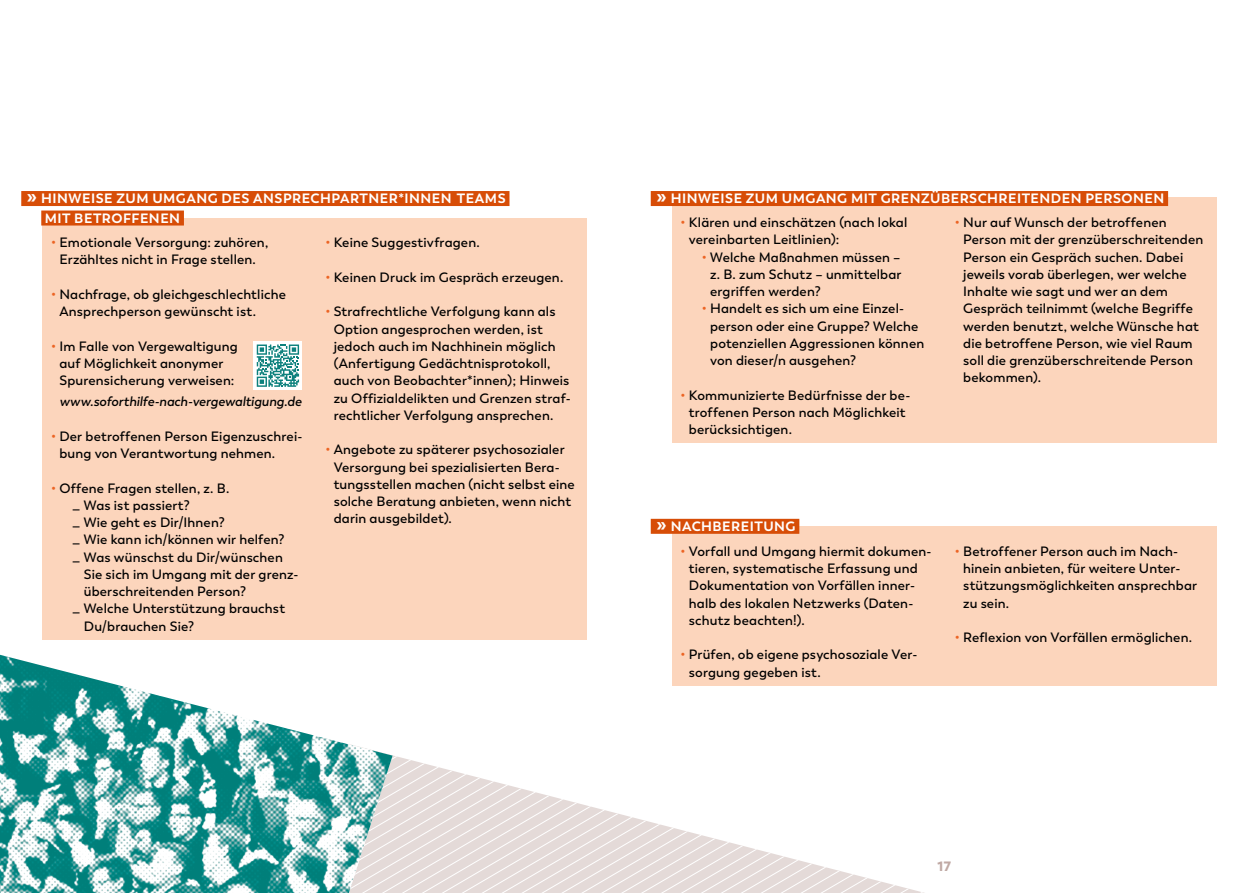
<style>
.page{position:relative;width:1259px;height:893px;background:#fff}
.page>*{position:absolute;margin:0;border:0;box-sizing:border-box;transform-origin:0 0}
.t1{font:600 13.5px/17.2px "Trenda";letter-spacing:.01em;color:#000}
.t2{font:700 13.5px/19.5px "Trenda";letter-spacing:.035em;color:#fff}
.t3{font:italic 600 13.5px "Trenda";color:#000}
.t4{font:900 13.5px "Trenda";color:#c0a9a4}
.s1{font-size:21px}
.s2{color:#ec6424}
</style>
<div class="page">
<div style="left:672px;top:197px;width:544px;height:246px;background:#fcd5bc"></div>
<div style="left:672px;top:526px;width:544px;height:159px;background:#fcd5bc"></div>
<div style="left:43px;top:218px;width:544px;height:421px;background:#fcd5bc"></div>
<div style="left:651px;top:191px;width:517px;height:15px;background:#d74d07"></div>
<div style="left:21px;top:191px;width:488px;height:15px;background:#d74d07"></div>
<div style="left:41px;top:211px;width:143px;height:15px;background:#d74d07"></div>
<svg style="left:254px;top:342px;width:48px;height:48px"></svg>
<svg style="left:257px;top:344px;width:42px;height:43px"></svg>
<div style="left:651px;top:519px;width:148px;height:15px;background:#d74d07"></div>
<svg style="left:392px;top:755px;width:532px;height:138px"></svg>
<img style="left:0;top:655px;width:392px;height:238px">
<h2 class="t2" style="left:45px;top:189px;width:462px;text-indent:-18px"><span class="s1">»</span> HINWEISE ZUM UMGANG DES ANSPRECHPARTNER*INNEN TEAMS<br>MIT BETROFFENEN</h2>
<p class="t1" style="left:51px;top:234px;width:219px;text-align:center"><span class="s2">•</span> Emotionale Versorgung: zuhören,<br>Erzähltes nicht in Frage stellen.</p>
<p class="t1" style="left:59px;top:286px;width:228px;text-indent:-8px"><span class="s2">•</span> Nachfrage, ob gleichgeschlechtliche<br>Ansprechperson gewünscht ist.</p>
<p class="t1" style="left:51px;top:338px;width:188px;text-align:center"><span class="s2">•</span> Im Falle von Vergewaltigung auf Möglichkeit anonymer<br>Spurensicherung verweisen:</p>
<p class="t3" style="left:59px;top:393px;width:244px">www.soforthilfe-nach-vergewaltigung.de</p>
<p class="t1" style="left:59px;top:428px;width:244px;text-indent:-8px"><span class="s2">•</span> Der betroffenen Person Eigenzuschrei&shy;bung von Verantwortung nehmen.</p>
<p class="t1" style="left:51px;top:479px;width:180px"><span class="s2">•</span> Offene Fragen stellen, z. B.</p>
<p class="t1" style="left:72px;top:497px;width:119px">_ Was ist passiert?</p>
<p class="t1" style="left:72px;top:514px;width:154px">_ Wie geht es Dir/Ihnen?</p>
<p class="t1" style="left:72px;top:531px;width:214px">_ Wie kann ich/können wir helfen?</p>
<p class="t1" style="left:72px;top:548px;width:212px">_ Was wünschst du Dir/wünschen</p>
<p class="t1" style="left:84px;top:566px;width:216px">Sie sich im Umgang mit der grenz-</p>
<p class="t1" style="left:84px;top:583px;width:164px">überschreitenden Person?</p>
<p class="t1" style="left:72px;top:600px;width:214px">_ Welche Unterstützung brauchst</p>
<p class="t1" style="left:84px;top:617px;width:112px">Du/brauchen Sie?</p>
<p class="t1" style="left:325px;top:234px;width:156px"><span class="s2">•</span> Keine Suggestivfragen.</p>
<p class="t1" style="left:325px;top:269px;width:239px"><span class="s2">•</span> Keinen Druck im Gespräch erzeugen.</p>
<p class="t1" style="left:334px;top:303px;width:239px;text-indent:-8px"><span class="s2">•</span> Strafrechtliche Verfolgung kann als Option angesprochen werden, ist jedoch auch im Nachhinein möglich (Anfertigung Gedächtnisprotokoll, auch von Beobachter*innen); Hinweis zu Offzialdelikten und Grenzen straf&shy;rechtlicher Verfolgung ansprechen.</p>
<p class="t1" style="left:334px;top:441px;width:243px;text-indent:-8px"><span class="s2">•</span> Angebote zu späterer psychosozialer Versorgung bei spezialisierten Bera&shy;tungsstellen machen (nicht selbst eine solche Beratung anbieten, wenn nicht darin ausgebildet).</p>
<h2 class="t2" style="left:656px;top:189px;width:509px"><span class="s1">»</span> HINWEISE ZUM UMGANG MIT GRENZÜBERSCHREITENDEN PERSONEN</h2>
<p class="t1" style="left:689px;top:214px;width:220px;text-indent:-8px"><span class="s2">•</span> Klären und einschätzen (nach lokal vereinbarten Leitlinien):</p>
<p class="t1" style="left:710px;top:248px;width:193px;text-align:justify;text-indent:-8px"><span class="s2">•</span> Welche Maßnahmen müssen – z. B. zum Schutz – unmittelbar ergriffen werden?</p>
<p class="t1" style="left:710px;top:300px;width:216px;text-indent:-8px"><span class="s2">•</span> Handelt es sich um eine Einzel&shy;person oder eine Gruppe? Welche potenziellen Aggressionen können von dieser/n ausgehen?</p>
<p class="t1" style="left:689px;top:386px;width:223px;text-indent:-8px"><span class="s2">•</span> Kommunizierte Bedürfnisse der be&shy;troffenen Person nach Möglichkeit berücksichtigen.</p>
<p class="t1" style="left:963px;top:214px;width:242px;text-indent:-8px"><span class="s2">•</span> Nur auf Wunsch der betroffenen Person mit der grenzüberschreitenden Person ein Gespräch suchen. Dabei jeweils vorab überlegen, wer welche Inhalte wie sagt und wer an dem Gespräch teilnimmt (welche Begriffe werden benutzt, welche Wünsche hat die betroffene Person, wie viel Raum soll die grenzüberschreitende Person bekommen).</p>
<h2 class="t2" style="left:656px;top:516px;width:141px"><span class="s1">»</span> NACHBEREITUNG</h2>
<p class="t1" style="left:689px;top:543px;width:244px;text-indent:-8px"><span class="s2">•</span> Vorfall und Umgang hiermit dokumen&shy;tieren, systematische Erfassung und Dokumentation von Vorfällen inner&shy;halb des lokalen Netzwerks (Daten&shy;schutz beachten!).</p>
<p class="t1" style="left:689px;top:646px;width:230px;text-indent:-8px"><span class="s2">•</span> Prüfen, ob eigene psychosoziale Ver&shy;sorgung gegeben ist.</p>
<p class="t1" style="left:963px;top:543px;width:235px;text-indent:-8px"><span class="s2">•</span> Betroffener Person auch im Nach&shy;hinein anbieten, für weitere Unter&shy;stützungsmöglichkeiten ansprechbar zu sein.</p>
<p class="t1" style="left:955px;top:629px;width:239px"><span class="s2">•</span> Refexion von Vorfällen ermöglichen.</p>
<p class="t4" style="left:937px;top:857px;width:15px">17</p>
</div>
